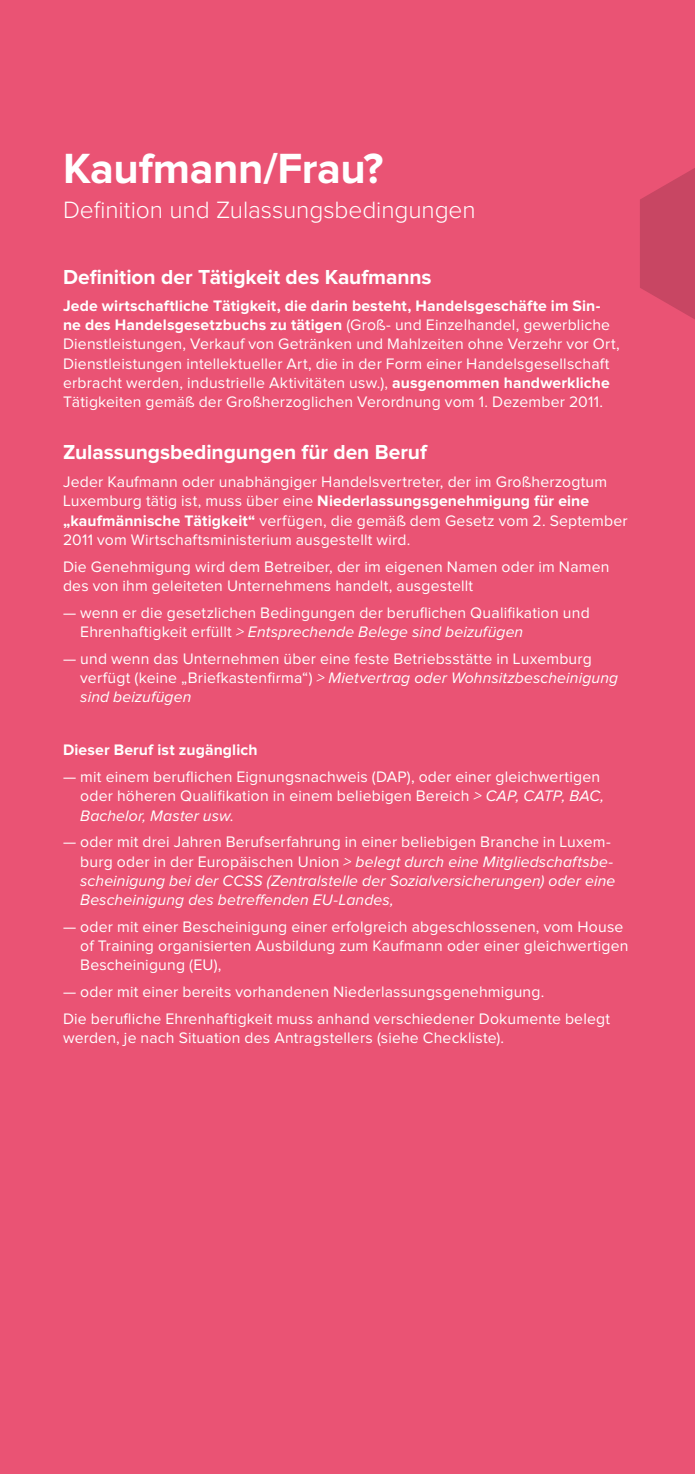
<style>
.page{position:relative;width:695px;height:1474px;background:#fff}
.page>*{position:absolute;margin:0;border:0;box-sizing:border-box;transform-origin:0 0}
.t1{font:700 43.75px "Proxima Nova";letter-spacing:-.01em;color:#fff}
.t2{font:300 24.5px "Proxima Nova";letter-spacing:-.005em;color:#fff}
.t3{font:700 21px "Proxima Nova";letter-spacing:-.005em;color:#fff}
.t4{font:15.75px/19.2px "Proxima Nova";letter-spacing:.01em;color:#fff}
.t5{font:italic 15.75px/19.2px "Proxima Nova";letter-spacing:.005em;color:#fff}
.t6{font:700 15.75px "Proxima Nova";letter-spacing:.01em;color:#fff}
.s1{font-weight:700}
.s2{font-style:italic}
.s3{font-style:normal}
</style>
<div class="page">
<div style="left:0;top:0;width:694px;height:1473px;background:#ea5374"></div>
<svg style="left:640px;top:168px;width:54px;height:151px"></svg>
<h1 class="t1" style="left:63px;top:149px;width:322px">Kaufmann/Frau?</h1>
<h2 class="t2" style="left:63px;top:198px;width:414px">Definition und Zulassungsbedingungen</h2>
<h3 class="t3" style="left:63px;top:267px;width:370px">Definition der Tätigkeit des Kaufmanns</h3>
<p class="t4" style="left:63px;top:296px;width:558px"><span class="s1">Jede wirtschaftliche Tätigkeit, die darin besteht, Handelsgeschäfte im Sin&shy;ne des Handelsgesetzbuchs zu tätigen</span> (Groß- und Einzelhandel, gewerbliche Dienstleistungen, Verkauf von Getränken und Mahlzeiten ohne Verzehr vor Ort, Dienstleistungen intellektueller Art, die in der Form einer Handelsgesellschaft erbracht werden, industrielle Aktivitäten usw.), <span class="s1">ausgenommen handwerkliche </span>Tätigkeiten gemäß der Großherzoglichen Verordnung vom 1. Dezember 2011.</p>
<h3 class="t3" style="left:63px;top:442px;width:365px">Zulassungsbedingungen für den Beruf</h3>
<p class="t4" style="left:63px;top:473px;width:566px">Jeder Kaufmann oder unabhängiger Handelsvertreter, der im Großherzogtum Luxemburg tätig ist, muss über eine <span class="s1">Niederlassungsgenehmigung für eine „kaufmännische Tätigkeit“</span> verfügen, die gemäß dem Gesetz vom 2. September 2011 vom Wirtschaftsministerium ausgestellt wird.</p>
<p class="t4" style="left:63px;top:557px;width:548px">Die Genehmigung wird dem Betreiber, der im eigenen Namen oder im Namen des von ihm geleiteten Unternehmens handelt, ausgestellt</p>
<p class="t4" style="left:80px;top:603px;width:511px;text-indent:-17px">— wenn er die gesetzlichen Bedingungen der beruflichen Qualifikation und<br>Ehrenhaftigkeit erfüllt <span class="s2">&gt; Entsprechende Belege sind beizufügen</span></p>
<p class="t4" style="left:80px;top:649px;width:539px;text-indent:-17px">— und wenn das Unternehmen über eine feste Betriebsstätte in Luxemburg verfügt (keine „Briefkastenfirma“) <span class="s2">&gt; Mietvertrag oder Wohnsitzbescheinigung sind beizufügen</span></p>
<p class="t6" style="left:63px;top:743px;width:196px">Dieser Beruf ist zugänglich</p>
<p class="t4" style="left:80px;top:768px;width:525px;text-indent:-17px">— mit einem beruflichen Eignungsnachweis (DAP), oder einer gleichwertigen oder höheren Qualifikation in einem beliebigen Bereich <span class="s2">&gt; CAP, CATP, BAC,<br>Bachelor, Master usw.</span></p>
<p class="t5" style="left:80px;top:833px;width:536px;text-indent:-17px"><span class="s3">— oder mit drei Jahren Berufserfahrung in einer beliebigen Branche in Luxem&shy;burg oder in der Europäischen Union</span> &gt; belegt durch eine Mitgliedschaftsbe&shy;scheinigung bei der CCSS (Zentralstelle der Sozialversicherungen) oder eine Bescheinigung des betreffenden EU-Landes,</p>
<p class="t4" style="left:80px;top:917px;width:549px;text-indent:-17px">— oder mit einer Bescheinigung einer erfolgreich abgeschlossenen, vom House of Training organisierten Ausbildung zum Kaufmann oder einer gleichwertigen<br>Bescheinigung (EU),</p>
<p class="t4" style="left:63px;top:979px;width:548px;line-height:26.8px">— oder mit einer bereits vorhandenen Niederlassungsgenehmigung.<br>Die berufliche Ehrenhaftigkeit muss anhand verschiedener Dokumente belegt</p>
<p class="t4" style="left:63px;top:1028px;width:442px">werden, je nach Situation des Antragstellers (siehe Checkliste).</p>
</div>
